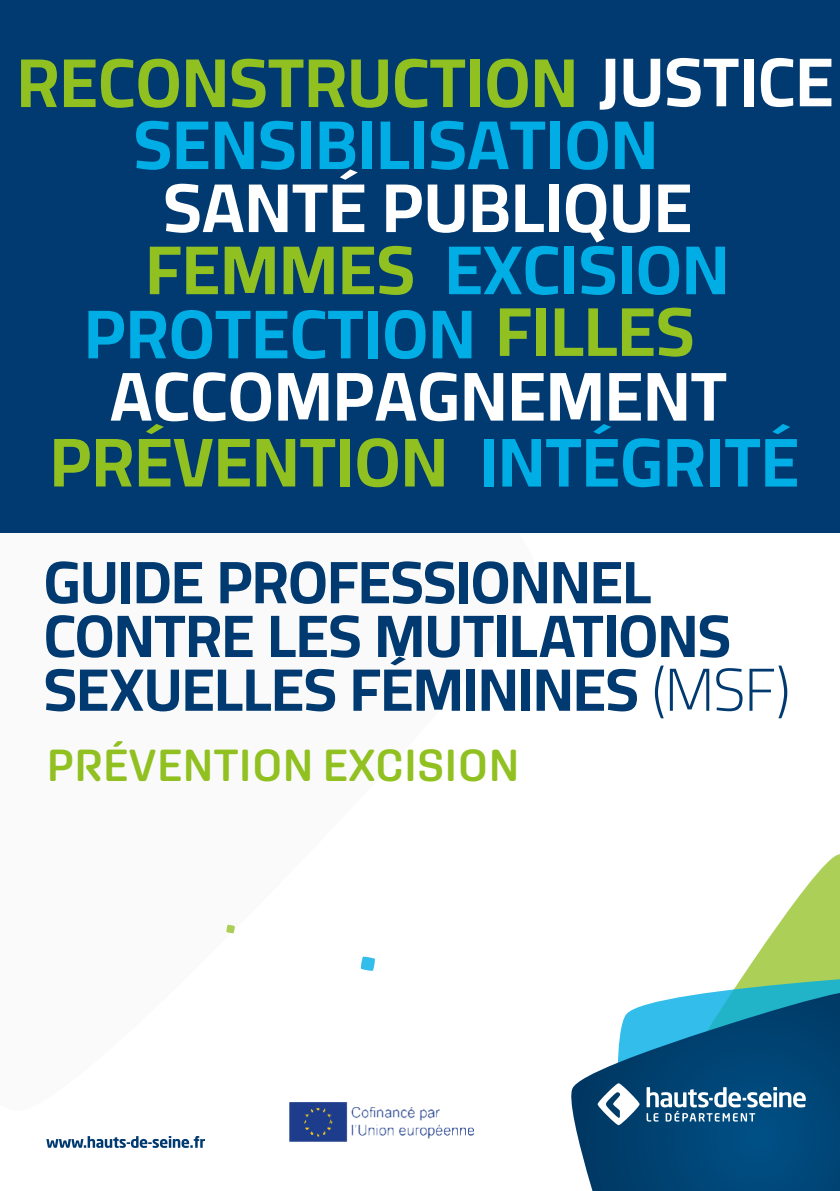
<style>
.page{position:relative;width:840px;height:1191px;background:#fff}
.page>*{position:absolute;margin:0;border:0;box-sizing:border-box;transform-origin:0 0}
.t1{font:700 69.6px/128.2px "Cairo";color:#00ade5}
.t2{font:700 69.6px "Cairo";color:#91c021}
.t3{font:700 69.6px "Cairo";color:#fff}
.t4{font:700 60.2px/53.8px "Cairo";letter-spacing:-.015em;color:#003a70}
.t5{font:600 44.8px "Aglet Sans";color:#91c021}
.s1{color:#fff}
.s2{color:#91c021}
.s3{font-weight:300}
</style>
<div class="page">
<div style="left:0;top:0;width:839px;height:533px;background:#003a70"></div>
<svg style="left:360px;top:956px;width:15px;height:14px"></svg>
<svg style="left:226px;top:924px;width:9px;height:9px"></svg>
<img style="left:289px;top:1102px;width:185px;height:40px">
<svg style="left:742px;top:854px;width:97px;height:123px;fill:#accf58"></svg>
<svg style="left:715px;top:977px;width:124px;height:15px"></svg>
<svg style="left:571px;top:992px;width:268px;height:199px;background:#256a93"></svg>
<svg style="left:646px;top:1087px;width:159px;height:34px"></svg>
<svg style="left:597px;top:1083px;width:42px;height:42px"></svg>
<svg style="left:46px;top:1136px;width:159px;height:12px"></svg>
<p class="t2" style="left:17px;top:31px;width:818px">RECONSTRUCTION <span class="s1">JUSTICE</span></p>
<p class="t1" style="left:133px;top:83px;width:525px">SENSIBILISATION</p>
<p class="t3" style="left:163px;top:156px;width:530px">SANTÉ PUBLIQUE</p>
<p class="t1" style="left:145px;top:208px;width:585px"><span class="s2">FEMMES</span> EXCISION</p>
<p class="t1" style="left:479px;top:272px;width:321px;text-indent:-395px">PROTECTION <span class="s2">FILLES<br></span>INTÉGRITÉ</p>
<p class="t3" style="left:110px;top:344px;width:618px">ACCOMPAGNEMENT</p>
<p class="t2" style="left:50px;top:410px;width:399px">PRÉVENTION</p>
<p class="t4" style="left:44px;top:557px;width:748px">GUIDE PROFESSIONNEL<br>CONTRE LES MUTILATIONS<br>SEXUELLES FÉMININES <span class="s3">(MSF)</span></p>
<p class="t5" style="left:46px;top:738px;width:474px">PRÉVENTION EXCISION</p>
</div>
